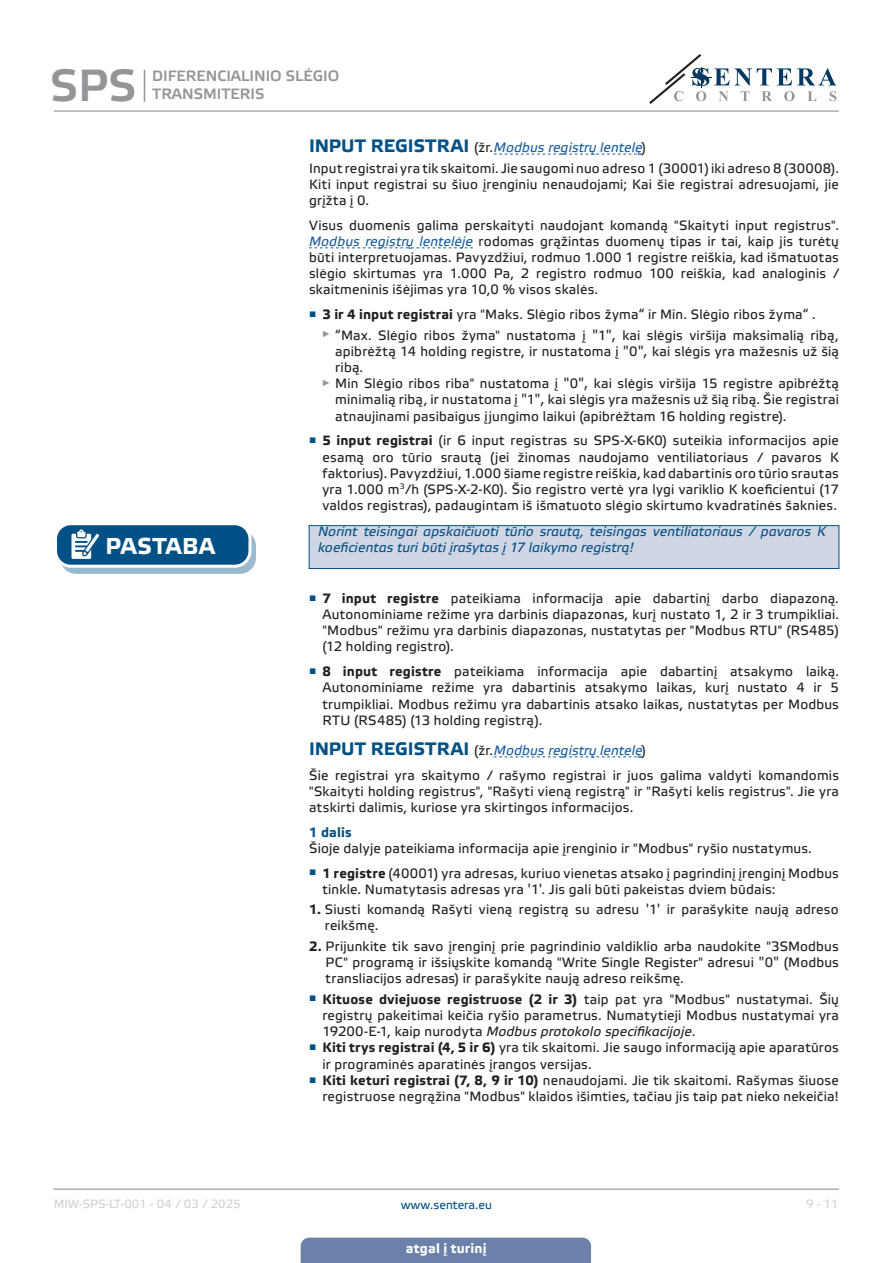
<style>
.page{position:relative;width:893px;height:1263px;background:#fff}
.page>*{position:absolute;margin:0;border:0;box-sizing:border-box;transform-origin:0 0}
.t1{font:45px "Etelka Medium Pro";color:#939598}
.t2{font:700 22.95px "Etelka Text Pro";letter-spacing:.015em;color:#fff}
.t3{font:15px/18px "Etelka Medium Pro";color:#939598}
.body{font:13.5px/16.2px "Etelka Text Pro";letter-spacing:.015em;color:#231f20;text-align:justify}
.attention{font:italic 13.5px "Etelka Text Pro";letter-spacing:.01em;color:#015186}
.Subheader{font:italic 13.5px "Etelka Text Pro";letter-spacing:.01em;color:#175d9e}
.t4{font:700 13.5px "Etelka Text Pro";letter-spacing:.01em;color:#fff}
.body-2{font:700 13.5px "Etelka Text Pro";letter-spacing:.01em;color:#015186}
.t5{font:12px "Etelka Text Pro";color:#d1d2d4}
.t6{font:12px "Etelka Text Pro";color:#015186}
.s1{font-weight:700;font-style:normal;font-size:18px;color:#015186}
.s2{font-style:normal;color:#231f20}
.s3{font-style:italic;color:#175d9e}
.s4{font-weight:700}
.s5{font-family:"Verdana"}
.s6{font-style:italic}
</style>
<div class="page">
<hr style="left:54px;top:111px;width:785px;height:1px;background:#939598">
<hr style="left:54px;top:1188px;width:785px;height:2px;background:#939598">
<svg style="left:649px;top:54px;width:187px;height:50px"></svg>
<div style="left:301px;top:1237px;width:290px;height:26px;background:#6c81aa"></div>
<hr style="left:144px;top:70px;width:1px;height:32px;background:#939598">
<svg style="left:494px;top:154px;width:148px;height:1px"></svg>
<svg style="left:309px;top:247px;width:164px;height:1px"></svg>
<svg style="left:494px;top:756px;width:148px;height:1px"></svg>
<div style="left:309px;top:526px;width:530px;height:42px;background:#d1d6e4"></div>
<div style="left:309px;top:525px;width:530px;height:44px;border:1px solid #015186"></div>
<div style="left:61px;top:531px;width:194px;height:42px;background:#9abacf;border-radius:15px"></div>
<div style="left:60px;top:530px;width:196px;height:44px;border:1px solid #015186;border-radius:15px"></div>
<div style="left:56px;top:524px;width:194px;height:42px;background:#015186;border-radius:15px"></div>
<div style="left:54px;top:522px;width:197px;height:46px;border:3px solid #fff;border-radius:15px"></div>
<svg style="left:71px;top:529px;width:34px;height:38px"></svg>
<h1 class="t1" style="left:50px;top:61px;width:88px">SPS</h1>
<p class="t3" style="left:152px;top:67px;width:189px">DIFERENCIALINIO SLĖGIO<br>TRANSMITERIS</p>
<p class="Subheader" style="left:309px;top:140px;width:338px"><span class="s1">INPUT REGISTRAI</span> <span class="s2">(žr.</span>Modbus registrų lentelę<span class="s2">)</span></p>
<p class="body" style="left:309px;top:161px;width:531px">Input registrai yra tik skaitomi. Jie saugomi nuo adreso 1 (30001) iki adreso 8 (30008).<br>Kiti input registrai su šiuo įrenginiu nenaudojami; Kai šie registrai adresuojami, jie grįžta į 0.</p>
<p class="body" style="left:309px;top:218px;width:531px">Visus duomenis galima perskaityti naudojant komandą "Skaityti input registrus".<br><span class="s3">Modbus registrų lentelėje</span> rodomas grąžintas duomenų tipas ir tai, kaip jis turėtų būti interpretuojamas. Pavyzdžiui, rodmuo 1.000 1 registre reiškia, kad išmatuotas slėgio skirtumas yra 1.000 Pa, 2 registro rodmuo 100 reiškia, kad analoginis / skaitmeninis išėjimas yra 10,0 % visos skalės.</p>
<p class="body" style="left:309px;top:307px;width:508px"><sup>■</sup> <span class="s4">3 ir 4 input registrai</span> yra "Maks. Slėgio ribos žyma“ ir Min. Slėgio ribos žyma“ .</p>
<p class="body" style="left:335px;top:328px;width:505px;text-indent:-13px"><sup>►</sup> “Max. Slėgio ribos žyma" nustatoma į <span class="s5">"</span>1<span class="s5">",</span> kai slėgis viršija maksimalią ribą, apibrėžtą 14 holding registre, ir nustatoma į <span class="s5">"</span>0<span class="s5">",</span> kai slėgis yra mažesnis už šią ribą.</p>
<p class="body" style="left:335px;top:376px;width:505px;text-indent:-13px"><sup>►</sup> Min Slėgio ribos riba" nustatoma į <span class="s5">"</span>0<span class="s5">",</span> kai slėgis viršija 15 registre apibrėžtą minimalią ribą, ir nustatoma į <span class="s5">"</span>1<span class="s5">",</span> kai slėgis yra mažesnis už šią ribą. Šie registrai atnaujinami pasibaigus įjungimo laikui (apibrėžtam 16 holding registre).</p>
<p class="body" style="left:322px;top:433px;width:518px;text-indent:-13px"><sup>■</sup> <span class="s4">5 input registrai</span> (ir 6 input registras su SPS-X-6K0) suteikia informacijos apie esamą oro tūrio srautą (jei žinomas naudojamo ventiliatoriaus / pavaros K faktorius). Pavyzdžiui, 1.000 šiame registre reiškia, kad dabartinis oro tūrio srautas yra 1.000 m<sup>3</sup>/h (SPS-X-2-K0). Šio registro vertė yra lygi variklio K koeficientui (17 valdos registras), padaugintam iš išmatuoto slėgio skirtumo kvadratinės šaknies.</p>
<p class="attention" style="left:318px;top:524px;width:509px">Norint teisingai apskaičiuoti tūrio srautą, teisingas ventiliatoriaus / pavaros K</p>
<p class="t2" style="left:106px;top:534px;width:111px">PASTABA</p>
<p class="attention" style="left:318px;top:540px;width:317px">koeficientas turi būti įrašytas į 17 laikymo registrą!</p>
<p class="body" style="left:322px;top:591px;width:518px;text-indent:-13px"><sup>■</sup> <span class="s4">7 input registre</span> pateikiama informacija apie dabartinį darbo diapazoną.<br>Autonominiame režime yra darbinis diapazonas, kurį nustato 1, 2 ir 3 trumpikliai. "Modbus" režimu yra darbinis diapazonas, nustatytas per "Modbus RTU" (RS485) (12 holding registro).</p>
<p class="body" style="left:322px;top:664px;width:518px;text-indent:-13px"><sup>■</sup> <span class="s4">8 input registre</span> pateikiama informacija apie dabartinį atsakymo laiką.<br>Autonominiame režime yra dabartinis atsakymo laikas, kurį nustato 4 ir 5 trumpikliai. Modbus režimu yra dabartinis atsako laikas, nustatytas per Modbus RTU (RS485) (13 holding registrą).</p>
<p class="Subheader" style="left:309px;top:743px;width:338px"><span class="s1">INPUT REGISTRAI</span> <span class="s2">(žr.</span>Modbus registrų lentelę<span class="s2">)</span></p>
<p class="body" style="left:309px;top:768px;width:531px">Šie registrai yra skaitymo / rašymo registrai ir juos galima valdyti komandomis "Skaityti holding registrus", "Rašyti vieną registrą" ir "Rašyti kelis registrus". Jie yra atskirti dalimis, kuriose yra skirtingos informacijos.</p>
<p class="body-2" style="left:309px;top:824px;width:44px">1 dalis</p>
<p class="body" style="left:309px;top:841px;width:504px">Šioje dalyje pateikiama informacija apie įrenginio ir "Modbus" ryšio nustatymus.</p>
<p class="body" style="left:322px;top:866px;width:518px;text-indent:-13px"><sup>■</sup> <span class="s4">1 registre</span> (40001) yra adresas, kuriuo vienetas atsako į pagrindinį įrenginį Modbus tinkle. Numatytasis adresas yra <span class="s5">'</span>1<span class="s5">'</span>. Jis gali būti pakeistas dviem būdais:</p>
<p class="body" style="left:325px;top:902px;width:515px;text-indent:-16px"><span class="s4">1.</span> Siusti komandą Rašyti vieną registrą su adresu <span class="s5">'</span>1<span class="s5">'</span> ir parašykite naują adreso reikšmę.</p>
<p class="body" style="left:326px;top:939px;width:515px;text-indent:-17px"><span class="s4">2.</span> Prijunkite tik savo įrenginį prie pagrindinio valdiklio arba naudokite "3SModbus PC" programą ir išsiųskite komandą "Write Single Register" adresui <span class="s5">"</span>0<span class="s5">"</span> (Modbus transliacijos adresas) ir parašykite naują adreso reikšmę.</p>
<p class="body" style="left:322px;top:992px;width:518px;text-indent:-13px"><sup>■</sup> <span class="s4">Kituose dviejuose registruose (2 ir 3)</span> taip pat yra "Modbus" nustatymai. Šių registrų pakeitimai keičia ryšio parametrus. Numatytieji Modbus nustatymai yra 19200-E-1, kaip nurodyta <span class="s6">Modbus protokolo specifikacijoje</span>.</p>
<p class="body" style="left:322px;top:1040px;width:518px;text-indent:-13px"><sup>■</sup> <span class="s4">Kiti trys registrai (4, 5 ir 6)</span> yra tik skaitomi. Jie saugo informaciją apie aparatūros ir programinės aparatinės įrangos versijas.</p>
<p class="body" style="left:309px;top:1073px;width:531px;text-align:right"><sup>■</sup> <span class="s4">Kiti keturi registrai (7, 8, 9 ir 10)</span> nenaudojami. Jie tik skaitomi. Rašymas šiuose registruose negrąžina "Modbus" klaidos išimties, tačiau jis taip pat nieko nekeičia!</p>
<p class="t5" style="left:54px;top:1197px;width:188px">MIW-SPS-LT-001 - 04 / 03 / 2025</p>
<p class="t6" style="left:401px;top:1198px;width:93px">www.sentera.eu</p>
<p class="t5" style="left:806px;top:1197px;width:34px">9 - 11</p>
<p class="t4" style="left:406px;top:1240px;width:82px">atgal į turinį</p>
</div>
